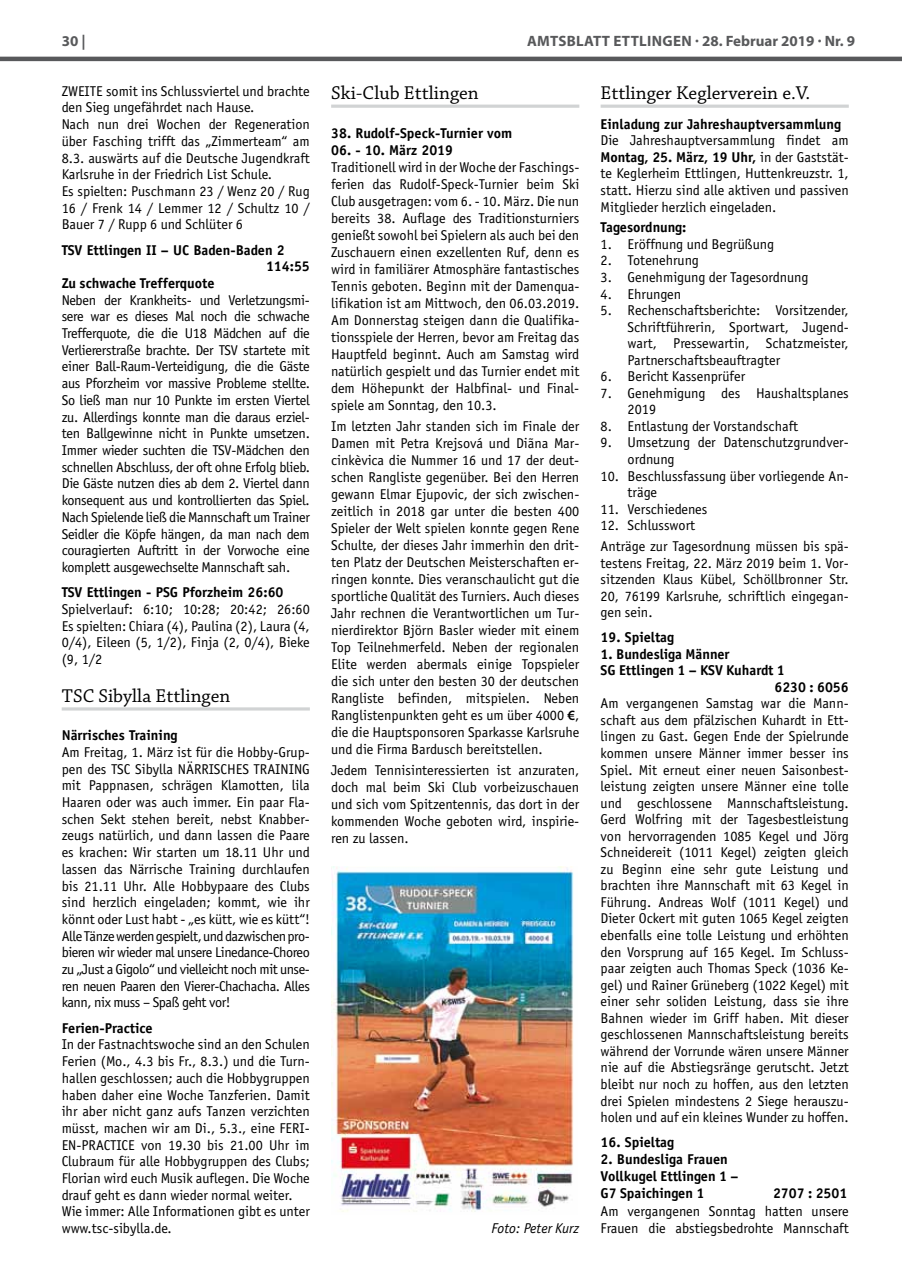
<style>
.page{position:relative;width:902px;height:1280px;background:#fff}
.page>*{position:absolute;margin:0;border:0;box-sizing:border-box;transform-origin:0 0}
.t1{font:19.5px "Chaparral Pro";color:#000}
.t2{font:700 15px "Myriad Pro";letter-spacing:.015em;color:#58595b}
.t3{font:14.25px/16.6px "Officina Sans";color:#000;text-align:justify}
.t4{font:700 14.25px/17.1px "Officina Sans";color:#000}
.t5{font:italic 14.25px "Officina Sans";color:#000}
.s1{font-weight:700}
.s2{font-family:"Myriad Pro";font-weight:600}
</style>
<div class="page">
<hr style="left:0;top:57px;width:901px;height:4px;background:#58595b">
<hr style="left:600px;top:105px;width:248px;height:3px;background:#d1d3d4">
<hr style="left:62px;top:707px;width:248px;height:3px;background:#d1d3d4">
<hr style="left:331px;top:105px;width:248px;height:3px;background:#d1d3d4">
<img style="left:331px;top:866px;width:243px;height:346px">
<p class="t2" style="left:62px;top:31px;width:25px">30 |</p>
<p class="t2" style="left:527px;top:31px;width:329px">Amtsblatt Ettlingen · 28. Februar 2019 · Nr. 9</p>
<h1 class="t1" style="left:600px;top:82px;width:211px">Ettlinger Keglerverein e.V.</h1>
<p class="t4" style="left:600px;top:115px;width:242px">Einladung zur Jahreshauptversammlung</p>
<p class="t3" style="left:600px;top:132px;width:250px">Die Jahreshauptversammlung findet am <span class="s1">Montag, 25. März, 19 Uhr,</span> in der Gaststät&shy;te Keglerheim Ettlingen, Huttenkreuzstr. 1, statt. Hierzu sind alle aktiven und passiven Mitglieder herzlich eingeladen.</p>
<p class="t4" style="left:600px;top:219px;width:87px">Tagesordnung:</p>
<p class="t3" style="left:600px;top:236px;width:175px">1. Eröffnung und Begrüßung</p>
<p class="t3" style="left:600px;top:252px;width:100px">2. Totenehrung</p>
<p class="t3" style="left:600px;top:269px;width:209px">3. Genehmigung der Tagesordnung</p>
<p class="t3" style="left:600px;top:285px;width:82px">4. Ehrungen</p>
<p class="t3" style="left:627px;top:302px;width:223px;text-indent:-27px">5. Rechenschaftsberichte: Vorsitzender, Schriftführerin, Sportwart, Jugend&shy;wart, Pressewartin, Schatzmeister, Partnerschaftsbeauftragter</p>
<p class="t3" style="left:600px;top:368px;width:146px">6. Bericht Kassenprüfer</p>
<p class="t3" style="left:627px;top:385px;width:223px;text-indent:-27px">7. Genehmigung des Haushaltsplanes<br>2019</p>
<p class="t3" style="left:600px;top:418px;width:199px">8. Entlastung der Vorstandschaft</p>
<p class="t3" style="left:627px;top:434px;width:223px;text-indent:-27px">9. Umsetzung der Datenschutzgrundver&shy;ordnung</p>
<p class="t3" style="left:627px;top:467px;width:223px;text-indent:-27px">10. Beschlussfassung über vorliegende An&shy;träge</p>
<p class="t3" style="left:600px;top:500px;width:108px">11. Verschiedenes</p>
<p class="t3" style="left:600px;top:515px;width:250px;line-height:20.9px">12. Schlusswort<br>Anträge zur Tagesordnung müssen bis spä-</p>
<p class="t3" style="left:600px;top:554px;width:250px">testens Freitag, 22. März 2019 beim 1. Vor&shy;sitzenden Klaus Kübel, Schöllbronner Str.<br>20, 76199 Karlsruhe, schriftlich eingegan&shy;gen sein.</p>
<p class="t4" style="left:600px;top:629px;width:75px">19. Spieltag</p>
<p class="t4" style="left:600px;top:645px;width:130px">1. Bundesliga Männer</p>
<p class="t4" style="left:600px;top:662px;width:186px">SG Ettlingen 1 – KSV Kuhardt 1</p>
<p class="t4" style="left:774px;top:678px;width:76px">6230 : 6056</p>
<p class="t3" style="left:600px;top:695px;width:250px">Am vergangenen Samstag war die Mann&shy;schaft aus dem pfälzischen Kuhardt in Ett&shy;lingen zu Gast. Gegen Ende der Spielrunde kommen unsere Männer immer besser ins Spiel. Mit erneut einer neuen Saisonbest&shy;leistung zeigten unsere Männer eine tolle und geschlossene Mannschaftsleistung.<br>Gerd Wolfring mit der Tagesbestleistung von hervorragenden 1085 Kegel und Jörg Schneidereit (1011 Kegel) zeigten gleich zu Beginn eine sehr gute Leistung und brachten ihre Mannschaft mit 63 Kegel in Führung. Andreas Wolf (1011 Kegel) und Dieter Ockert mit guten 1065 Kegel zeigten ebenfalls eine tolle Leistung und erhöhten den Vorsprung auf 165 Kegel. Im Schluss&shy;paar zeigten auch Thomas Speck (1036 Ke&shy;gel) und Rainer Grüneberg (1022 Kegel) mit einer sehr soliden Leistung, dass sie ihre Bahnen wieder im Griff haben. Mit dieser geschlossenen Mannschaftsleistung bereits während der Vorrunde wären unsere Männer nie auf die Abstiegsränge gerutscht. Jetzt bleibt nur noch zu hoffen, aus den letzten drei Spielen mindestens 2 Siege herauszu&shy;holen und auf ein kleines Wunder zu hoffen.</p>
<p class="t4" style="left:600px;top:1133px;width:75px">16. Spieltag</p>
<p class="t4" style="left:600px;top:1150px;width:139px">2. Bundesliga Frauen<br>Vollkugel Ettlingen 1 –<br>G7 Spaichingen 1</p>
<p class="t3" style="left:62px;top:83px;width:250px;text-align:left">ZWEITE somit ins Schlussviertel und brachte den Sieg ungefährdet nach Hause.<br>Nach nun drei Wochen der Regeneration über Fasching trifft das „Zimmerteam“ am 8.3. auswärts auf die Deutsche Jugendkraft Karlsruhe in der Friedrich List Schule.<br>Es spielten: Puschmann 23 / Wenz 20 / Rug 16 / Frenk 14 / Lemmer 12 / Schultz 10 / Bauer 7 / Rupp 6 und Schlüter 6</p>
<p class="t4" style="left:62px;top:241px;width:224px">TSV Ettlingen II – UC Baden-Baden 2</p>
<p class="t4" style="left:266px;top:258px;width:45px">114:55</p>
<p class="t4" style="left:62px;top:274px;width:154px">Zu schwache Trefferquote</p>
<p class="t3" style="left:62px;top:292px;width:250px">Neben der Krankheits- und Verletzungsmi&shy;sere war es dieses Mal noch die schwache Trefferquote, die die U18 Mädchen auf die Verliererstraße brachte. Der TSV startete mit einer Ball-Raum-Verteidigung, die die Gäste aus Pforzheim vor massive Probleme stellte.<br>So ließ man nur 10 Punkte im ersten Viertel zu. Allerdings konnte man die daraus erziel&shy;ten Ballgewinne nicht in Punkte umsetzen.<br>Immer wieder suchten die TSV-Mädchen den schnellen Abschluss, der oft ohne Erfolg blieb.<br>Die Gäste nutzen dies ab dem 2. Viertel dann konsequent aus und kontrollierten das Spiel.<br>Nach Spielende ließ die Mannschaft um Trainer Seidler die Köpfe hängen, da man nach dem couragierten Auftritt in der Vorwoche eine komplett ausgewechselte Mannschaft sah.</p>
<p class="t4" style="left:62px;top:584px;width:223px">TSV Ettlingen - PSG Pforzheim 26:60</p>
<p class="t3" style="left:62px;top:601px;width:250px">Spielverlauf: 6:10; 10:28; 20:42; 26:60<br>Es spielten: Chiara (4), Paulina (2), Laura (4, 0/4), Eileen (5, 1/2), Finja (2, 0/4), Bieke (9, 1/2</p>
<h1 class="t1" style="left:62px;top:685px;width:170px">TSC Sibylla Ettlingen</h1>
<p class="t4" style="left:62px;top:727px;width:117px">Närrisches Training</p>
<p class="t3" style="left:62px;top:744px;width:250px">Am Freitag, 1. März ist für die Hobby-Grup&shy;pen des TSC Sibylla NÄRRISCHES TRAINING mit Pappnasen, schrägen Klamotten, lila Haaren oder was auch immer. Ein paar Fla&shy;schen Sekt stehen bereit, nebst Knabber&shy;zeugs natürlich, und dann lassen die Paare es krachen: Wir starten um 18.11 Uhr und lassen das Närrische Training durchlaufen bis 21.11 Uhr. Alle Hobbypaare des Clubs sind herzlich eingeladen; kommt, wie ihr könnt oder Lust habt - „es kütt, wie es kütt“!<br>Alle Tänze werden gespielt, und dazwischen pro&shy;bieren wir wieder mal unsere Linedance-Choreo zu „Just a Gigolo“ und vielleicht noch mit unse&shy;ren neuen Paaren den Vierer-Chachacha. Alles kann, nix muss – Spaß geht vor!</p>
<p class="t4" style="left:62px;top:1019px;width:92px">Ferien-Practice</p>
<p class="t3" style="left:62px;top:1036px;width:250px;text-align:left">In der Fastnachtswoche sind an den Schulen Ferien (Mo., 4.3 bis Fr., 8.3.) und die Turn&shy;hallen geschlossen; auch die Hobbygruppen haben daher eine Woche Tanzferien. Damit ihr aber nicht ganz aufs Tanzen verzichten müsst, machen wir am Di., 5.3., eine FERI-EN-PRACTICE von 19.30 bis 21.00 Uhr im Clubraum für alle Hobbygruppen des Clubs; Florian wird euch Musik auflegen. Die Woche drauf geht es dann wieder normal weiter.<br>Wie immer: Alle Informationen gibt es unter www.tsc-sibylla.de.</p>
<h1 class="t1" style="left:331px;top:82px;width:149px">Ski-Club Ettlingen</h1>
<p class="t4" style="left:331px;top:124px;width:183px">38. Rudolf-Speck-Turnier vom</p>
<p class="t4" style="left:331px;top:141px;width:123px">06. - 10. März 2019</p>
<p class="t3" style="left:331px;top:158px;width:250px">Traditionell wird in der Woche der Faschings&shy;ferien das Rudolf-Speck-Turnier beim Ski Club ausgetragen: vom 6. - 10. März. Die nun bereits 38. Auflage des Traditionsturniers genießt sowohl bei Spielern als auch bei den Zuschauern einen exzellenten Ruf, denn es wird in familiärer Atmosphäre fantastisches Tennis geboten. Beginn mit der Damenqua&shy;lifikation ist am Mittwoch, den 06.03.2019.<br>Am Donnerstag steigen dann die Qualifika&shy;tionsspiele der Herren, bevor am Freitag das Hauptfeld beginnt. Auch am Samstag wird natürlich gespielt und das Turnier endet mit dem Höhepunkt der Halbfinal- und Final&shy;spiele am Sonntag, den 10.3.</p>
<p class="t3" style="left:331px;top:417px;width:250px">Im letzten Jahr standen sich im Finale der Damen mit Petra Krejsová und Diãna Mar&shy;cinkèvica die Nummer 16 und 17 der deut&shy;schen Rangliste gegenüber. Bei den Herren gewann Elmar Ejupovic, der sich zwischen&shy;zeitlich in 2018 gar unter die besten 400<br>Spieler der Welt spielen konnte gegen Rene Schulte, der dieses Jahr immerhin den drit&shy;ten Platz der Deutschen Meisterschaften er&shy;ringen konnte. Dies veranschaulicht gut die sportliche Qualität des Turniers. Auch dieses Jahr rechnen die Verantwortlichen um Tur&shy;nierdirektor Björn Basler wieder mit einem Top Teilnehmerfeld. Neben der regionalen Elite werden abermals einige Topspieler die sich unter den besten 30 der deutschen Rangliste befinden, mitspielen. Neben Ranglistenpunkten geht es um über 4000 <span class="s2">€</span>, die die Hauptsponsoren Sparkasse Karlsruhe und die Firma Bardusch bereitstellen.</p>
<p class="t3" style="left:331px;top:761px;width:250px">Jedem Tennisinteressierten ist anzuraten, doch mal beim Ski Club vorbeizuschauen und sich vom Spitzentennis, das dort in der kommenden Woche geboten wird, inspirie&shy;ren zu lassen.</p>
<p class="t4" style="left:773px;top:1184px;width:76px">2707 : 2501</p>
<p class="t3" style="left:600px;top:1203px;width:250px">Am vergangenen Sonntag hatten unsere<br>Frauen die abstiegsbedrohte Mannschaft</p>
<p class="t5" style="left:491px;top:1220px;width:89px">Foto: Peter Kurz</p>
</div>
